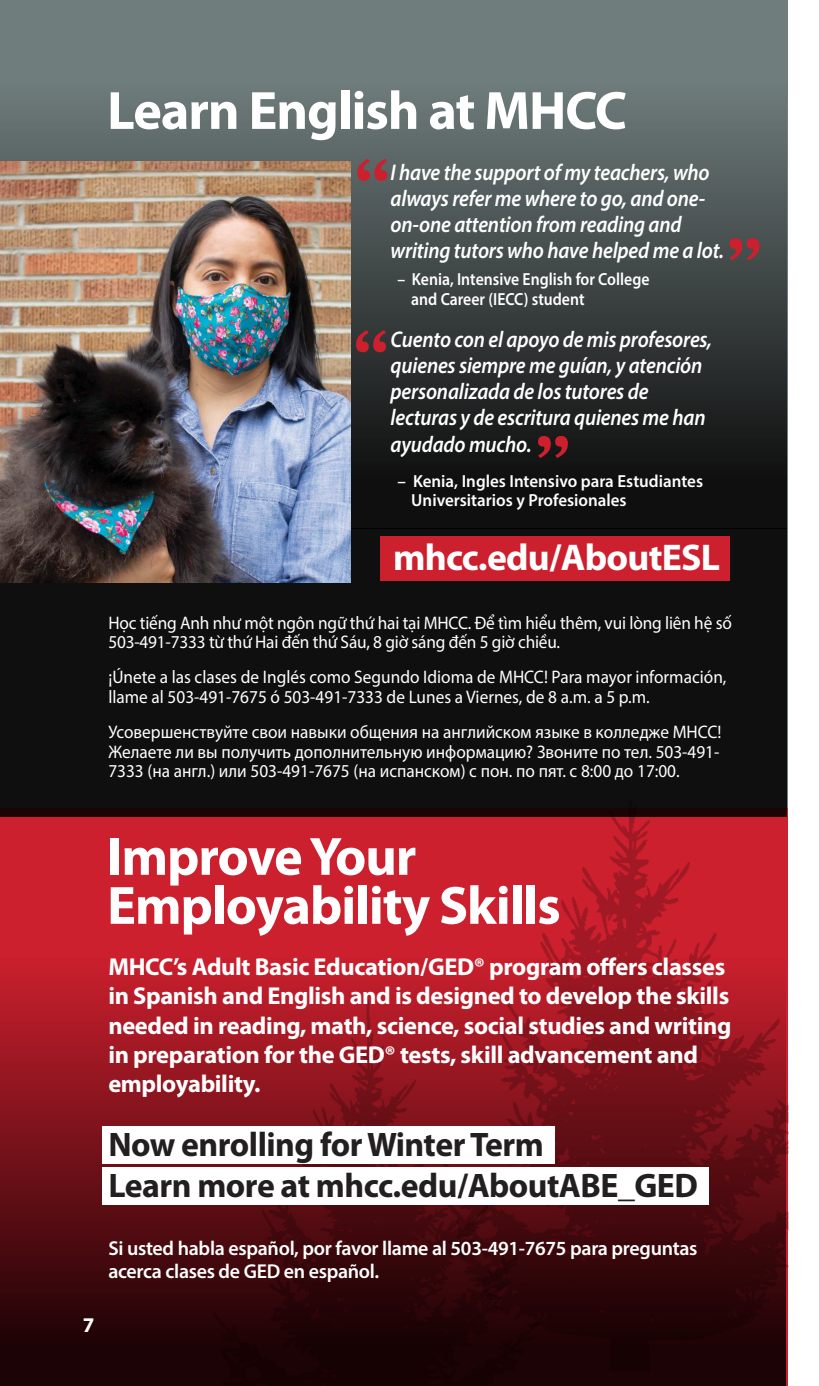
<style>
.page{position:relative;width:819px;height:1386px;background:#fff}
.page>*{position:absolute;margin:0;border:0;box-sizing:border-box;transform-origin:0 0}
.t1{font:700 54.25px/49px "Myriad Pro";letter-spacing:-.02em;color:#fff}
.t2{font:700 37.27px "Myriad Pro";letter-spacing:-.02em;color:#fff}
.t3{font:700 34.12px/40.9px "Myriad Pro";letter-spacing:-.015em;color:#231f20}
.t4{font:700 24.5px/29.4px "Myriad Pro";letter-spacing:-.015em;color:#fff}
.t5{font:italic 600 22.75px/26.2px "Myriad Pro";letter-spacing:-.01em;color:#fff;scale:.9 1}
.t6{font:700 21px "Myriad Pro";color:#fff}
.t7{font:600 20.12px/23.8px "Myriad Pro";letter-spacing:-.015em;color:#fff}
.t8{font:18.2px/19.8px "Myriad Pro";color:#fff;scale:.95 1}
.t9{font:600 17.5px/19.2px "Myriad Pro";color:#fff}
.t10{font:600 17.5px/19.2px "Myriad Pro";color:#fff;scale:.9 1}
</style>
<div class="page">
<div style="left:0;top:0;width:788px;height:819px;background:#6f7d7c"></div>
<div style="left:0;top:809px;width:788px;height:577px;background:#cc202e"></div>
<div style="left:0;top:528px;width:786px;height:288px;background:#0f0f0f"></div>
<div style="left:0;top:71px;width:786px;height:457px;background:linear-gradient(to bottom,#707e7d,#070506)"></div>
<div style="left:0;top:946px;width:786px;height:440px;background:linear-gradient(to bottom,#ce202e,#0f0102)"></div>
<img style="left:0;top:161px;width:350px;height:422px">
<svg style="left:730px;top:238px;width:29px;height:22px"></svg>
<svg style="left:356px;top:330px;width:30px;height:22px"></svg>
<svg style="left:357px;top:159px;width:30px;height:22px"></svg>
<svg style="left:538px;top:436px;width:30px;height:22px"></svg>
<img style="left:430px;top:801px;width:359px;height:571px">
<img style="left:208px;top:992px;width:336px;height:394px">
<div style="left:102px;top:1126px;width:452px;height:37px;background:#fff"></div>
<div style="left:102px;top:1168px;width:607px;height:37px;background:#fff"></div>
<div style="left:381px;top:537px;width:349px;height:44px;background:#cc202e"></div>
<h1 class="t1" style="left:107px;top:87px;width:522px">Learn English at MHCC</h1>
<p class="t5" style="left:391px;top:158px;width:372px">I have the support of my teachers, who always refer me where to go, and one&shy;on-one attention from reading and writing tutors who have helped me a lot.</p>
<p class="t10" style="left:411px;top:270px;width:266px;text-indent:-14px">– Kenia, Intensive English for College and Career (IECC) student</p>
<p class="t5" style="left:391px;top:325px;width:359px">Cuento con el apoyo de mis profesores, quienes siempre me guían, y atención personalizada de los tutores de lecturas y de escritura quienes me han ayudado mucho.</p>
<p class="t9" style="left:411px;top:471px;width:293px;text-indent:-14px">– Kenia, Ingles Intensivo para Estudiantes<br>Universitarios y Profesionales</p>
<h2 class="t2" style="left:393px;top:537px;width:329px">mhcc.edu/AboutESL</h2>
<p class="t8" style="left:108px;top:612px;width:658px">Học tiếng Anh như một ngôn ngữ thứ hai tại MHCC. Để tìm hiểu thêm, vui lòng liên hệ số<br>503-491-7333 từ thứ Hai đến thứ Sáu, 8 giờ sáng đến 5 giờ chiều.</p>
<p class="t8" style="left:108px;top:667px;width:652px">¡Únete a las clases de Inglés como Segundo Idioma de MHCC! Para mayor información, llame al 503-491-7675 ó 503-491-7333 de Lunes a Viernes, de 8 a.m. a 5 p.m.</p>
<p class="t8" style="left:108px;top:721px;width:647px;text-align:justify">Усовершенствуйте свои навыки общения на английском языке в колледже MHCC!<br>Желаете ли вы получить дополнительную информацию? Звоните по тел. 503-491- 7333 (на англ.) или 503-491-7675 (на испанском) с пон. по пят. с 8:00 до 17:00.</p>
<p class="t6" style="left:83px;top:1313px;width:13px">7</p>
<h1 class="t1" style="left:107px;top:833px;width:455px">Improve Your<br>Employability Skills</h1>
<p class="t4" style="left:108px;top:952px;width:625px">MHCC’s Adult Basic Education/GED® program offers classes in Spanish and English and is designed to develop the skills needed in reading, math, science, social studies and writing in preparation for the GED® tests, skill advancement and employability.</p>
<h3 class="t3" style="left:108px;top:1124px;width:591px">Now enrolling for Winter Term<br>Learn more at mhcc.edu/AboutABE_GED</h3>
<p class="t7" style="left:108px;top:1235px;width:591px">Si usted habla español, por favor llame al 503-491-7675 para preguntas acerca clases de GED en español.</p>
</div>
